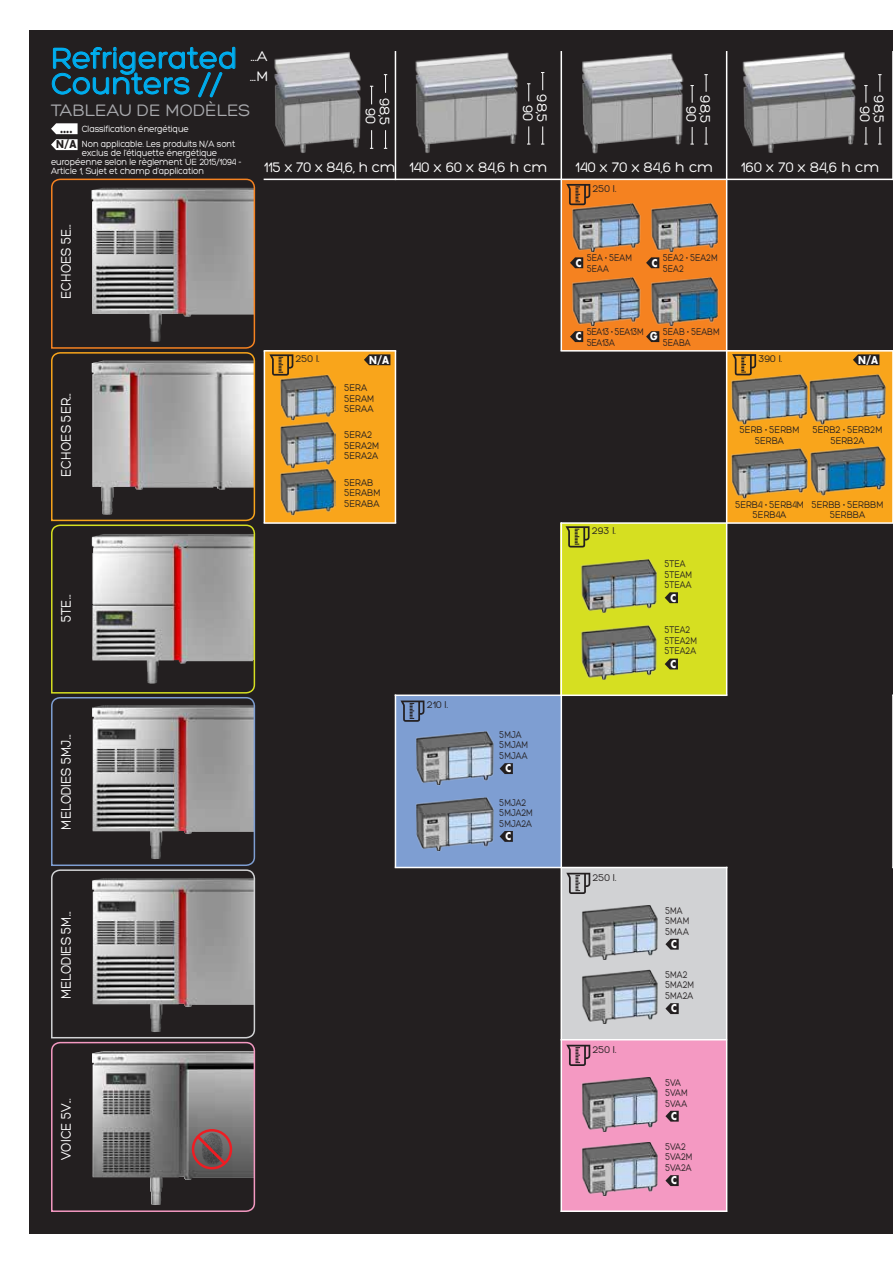
<style>
.page{position:relative;width:893px;height:1263px;background:#fff}
.page>*{position:absolute;margin:0;border:0;box-sizing:border-box;transform-origin:0 0}
.t1{font:31.5px/25.5px "Hero";color:#00aeef}
.t2{font:18px "Hero";color:#a8a9ad}
.t3{font:15px "Hero";color:#fff}
.t4{font:15px "Hero";color:#fff;scale:.85 1}
.t5{font:10.5px/10.5px "Hero";color:#231f20;scale:.8 1}
.t6{font:10.5px/10.5px "Hero";color:#231f20;text-align:center;scale:.85 1}
.t7{font:10.5px "Hero";color:#231f20}
.t8{font:10.5px/10.5px "Hero";letter-spacing:-.03em;color:#231f20;scale:.8 1}
.t9{font:700 10.5px "Futura Std";color:#fff;scale:.85 1}
.t10{font:700 10.5px "Futura Std";color:#231f20;scale:.85 1}
.t11{font:9.75px "Hero";letter-spacing:-.01em;color:#fff;scale:.9 1}
</style>
<div class="page">
<div style="left:30px;top:30px;width:863px;height:1203px;background:#231f20"></div>
<div style="left:395px;top:695px;width:166px;height:172px;background:#7e9ed2"></div>
<div style="left:561px;top:867px;width:166px;height:173px;background:#d1d2d4"></div>
<div style="left:561px;top:1040px;width:166px;height:172px;background:#f499c2"></div>
<div style="left:561px;top:523px;width:166px;height:172px;background:#d6df21"></div>
<div style="left:561px;top:179px;width:166px;height:172px;background:#f58220"></div>
<div style="left:264px;top:351px;width:131px;height:172px;background:#f9a51b"></div>
<div style="left:727px;top:351px;width:166px;height:172px;background:#f9a51b"></div>
<hr style="left:561px;top:51px;width:1px;height:300px;background:#fff">
<hr style="left:561px;top:522px;width:1px;height:690px;background:#fff">
<hr style="left:395px;top:51px;width:1px;height:129px;background:#fff">
<hr style="left:395px;top:351px;width:1px;height:172px;background:#fff">
<hr style="left:395px;top:694px;width:1px;height:173px;background:#fff">
<hr style="left:264px;top:351px;width:1px;height:172px;background:#fff">
<hr style="left:726px;top:51px;width:1px;height:644px;background:#fff">
<hr style="left:726px;top:867px;width:1px;height:345px;background:#fff">
<hr style="left:892px;top:51px;width:1px;height:129px;background:#fff">
<hr style="left:892px;top:351px;width:1px;height:172px;background:#fff">
<hr style="left:892px;top:695px;width:1px;height:172px;background:#fff">
<hr style="left:264px;top:179px;width:629px;height:1px;background:#fff">
<hr style="left:561px;top:350px;width:332px;height:2px;background:#fff">
<hr style="left:561px;top:522px;width:332px;height:2px;background:#fff">
<hr style="left:264px;top:350px;width:132px;height:2px;background:#fff">
<hr style="left:264px;top:522px;width:132px;height:2px;background:#fff">
<hr style="left:561px;top:1210px;width:166px;height:2px;background:#fff">
<hr style="left:561px;top:1039px;width:166px;height:1px;background:#fff">
<svg style="left:52px;top:46px;width:183px;height:52px"></svg>
<img style="left:742px;top:52px;width:114px;height:101px">
<svg style="left:864px;top:85px;width:4px;height:18px"></svg>
<svg style="left:864px;top:127px;width:4px;height:18px"></svg>
<svg style="left:878px;top:74px;width:3px;height:18px"></svg>
<svg style="left:878px;top:127px;width:3px;height:18px"></svg>
<img style="left:582px;top:53px;width:102px;height:101px">
<svg style="left:690px;top:85px;width:4px;height:18px"></svg>
<svg style="left:690px;top:127px;width:4px;height:18px"></svg>
<svg style="left:704px;top:74px;width:4px;height:18px"></svg>
<svg style="left:704px;top:127px;width:4px;height:18px"></svg>
<img style="left:415px;top:52px;width:103px;height:101px">
<svg style="left:527px;top:83px;width:3px;height:18px"></svg>
<svg style="left:527px;top:126px;width:3px;height:19px"></svg>
<svg style="left:541px;top:72px;width:3px;height:18px"></svg>
<svg style="left:541px;top:126px;width:3px;height:19px"></svg>
<img style="left:274px;top:52px;width:87px;height:101px">
<svg style="left:370px;top:86px;width:3px;height:18px"></svg>
<svg style="left:370px;top:130px;width:3px;height:19px"></svg>
<svg style="left:384px;top:74px;width:3px;height:19px"></svg>
<svg style="left:384px;top:130px;width:3px;height:19px"></svg>
<hr style="left:395px;top:694px;width:332px;height:2px;background:#fff">
<hr style="left:395px;top:867px;width:332px;height:1px;background:#fff">
<img style="left:416px;top:731px;width:78px;height:54px">
<img style="left:582px;top:905px;width:76px;height:54px">
<img style="left:581px;top:1078px;width:77px;height:53px">
<img style="left:581px;top:559px;width:76px;height:54px">
<img style="left:571px;top:203px;width:70px;height:49px">
<img style="left:572px;top:277px;width:69px;height:49px">
<img style="left:280px;top:374px;width:55px;height:45px">
<img style="left:280px;top:419px;width:55px;height:48px">
<img style="left:731px;top:374px;width:77px;height:51px">
<img style="left:731px;top:448px;width:77px;height:51px">
<img style="left:809px;top:374px;width:77px;height:51px">
<img style="left:810px;top:446px;width:76px;height:50px">
<img style="left:416px;top:797px;width:78px;height:55px">
<img style="left:582px;top:970px;width:76px;height:54px">
<img style="left:581px;top:1142px;width:77px;height:54px">
<img style="left:581px;top:625px;width:76px;height:54px">
<img style="left:651px;top:203px;width:68px;height:49px">
<img style="left:651px;top:277px;width:68px;height:49px">
<img style="left:280px;top:467px;width:55px;height:49px">
<svg style="left:566px;top:184px;width:24px;height:21px"></svg>
<svg style="left:732px;top:354px;width:24px;height:21px"></svg>
<svg style="left:269px;top:354px;width:24px;height:22px"></svg>
<svg style="left:566px;top:526px;width:24px;height:22px"></svg>
<svg style="left:400px;top:700px;width:24px;height:22px"></svg>
<svg style="left:566px;top:873px;width:24px;height:21px"></svg>
<svg style="left:566px;top:1045px;width:24px;height:21px"></svg>
<svg style="left:51px;top:178px;width:205px;height:1034px"></svg>
<svg style="left:570px;top:257px;width:13px;height:11px"></svg>
<svg style="left:570px;top:331px;width:13px;height:11px"></svg>
<svg style="left:646px;top:257px;width:13px;height:11px"></svg>
<svg style="left:646px;top:331px;width:13px;height:11px"></svg>
<svg style="left:364px;top:354px;width:26px;height:11px"></svg>
<svg style="left:853px;top:354px;width:26px;height:11px"></svg>
<svg style="left:665px;top:592px;width:13px;height:11px"></svg>
<svg style="left:665px;top:659px;width:13px;height:10px"></svg>
<svg style="left:500px;top:763px;width:13px;height:11px"></svg>
<svg style="left:500px;top:831px;width:13px;height:11px"></svg>
<svg style="left:665px;top:939px;width:14px;height:11px"></svg>
<svg style="left:665px;top:1111px;width:14px;height:10px"></svg>
<svg style="left:665px;top:1003px;width:14px;height:11px"></svg>
<svg style="left:665px;top:1175px;width:14px;height:11px"></svg>
<svg style="left:51px;top:123px;width:27px;height:27px"></svg>
<h1 class="t1" style="left:51px;top:46px;width:188px">Refrigerated<br>Counters //</h1>
<h3 class="t3" style="left:251px;top:49px;width:18px">...A</h3>
<h3 class="t3" style="left:250px;top:69px;width:20px">...M</h3>
<h3 class="t3" style="left:536px;top:105px;width:18px;rotate:90deg">90</h3>
<h3 class="t3" style="left:550px;top:94px;width:30px;rotate:90deg">98,5</h3>
<h3 class="t3" style="left:378px;top:108px;width:18px;rotate:90deg">90</h3>
<h3 class="t3" style="left:392px;top:97px;width:30px;rotate:90deg">98,5</h3>
<h2 class="t2" style="left:51px;top:101px;width:201px">TABLEAU DE MODÈLES</h2>
<p class="t11" style="left:82px;top:138px;width:172px">Non applicable. Les produits N/A sont</p>
<p class="t11" style="left:82px;top:147px;width:152px">exclus de l’étiquette énergétique</p>
<p class="t11" style="left:51px;top:156px;width:213px">européenne selon le règlement UE 2015/1094 -</p>
<p class="t11" style="left:51px;top:165px;width:172px">Article 1, Sujet et champ d’application</p>
<p class="t11" style="left:82px;top:124px;width:121px">Classification énergétique</p>
<p class="t10" style="left:60px;top:122px;width:16px">....</p>
<p class="t10" style="left:56px;top:137px;width:25px">N/A</p>
<h3 class="t3" style="left:264px;top:160px;width:285px">115 x 70 x 84,6, h cm 140 x 60 x 84,6 h cm</h3>
<h3 class="t4" style="left:58px;top:299px;width:90px;rotate:-90deg">ECHOES 5E…</h3>
<h3 class="t3" style="left:699px;top:106px;width:18px;rotate:90deg">90</h3>
<h3 class="t3" style="left:713px;top:95px;width:30px;rotate:90deg">98,5</h3>
<h3 class="t3" style="left:873px;top:106px;width:18px;rotate:90deg">90</h3>
<h3 class="t3" style="left:887px;top:95px;width:30px;rotate:90deg">98,5</h3>
<h3 class="t3" style="left:575px;top:160px;width:139px">140 x 70 x 84,6 h cm</h3>
<h3 class="t3" style="left:741px;top:160px;width:140px">160 x 70 x 84,6 h cm</h3>
<p class="t7" style="left:593px;top:183px;width:25px">250 l.</p>
<p class="t5" style="left:587px;top:253px;width:58px">5EA • 5EAM<br>5EAA</p>
<p class="t9" style="left:576px;top:256px;width:8px">C</p>
<p class="t5" style="left:663px;top:253px;width:70px">5EA2 • 5EA2M<br>5EA2</p>
<p class="t9" style="left:652px;top:256px;width:8px">C</p>
<p class="t8" style="left:587px;top:327px;width:73px">5EA13 • 5EA13M<br>5EA13A</p>
<p class="t5" style="left:663px;top:327px;width:72px">5EAB • 5EABM<br>5EABA</p>
<p class="t9" style="left:650px;top:329px;width:10px">G</p>
<p class="t9" style="left:576px;top:329px;width:8px">C</p>
<h3 class="t4" style="left:58px;top:477px;width:100px;rotate:-90deg">ECHOES 5ER…</h3>
<h3 class="t4" style="left:58px;top:622px;width:34px;rotate:-90deg">5TE…</h3>
<h3 class="t4" style="left:58px;top:830px;width:113px;rotate:-90deg">MELODIES 5MJ…</h3>
<h3 class="t4" style="left:58px;top:999px;width:105px;rotate:-90deg">MELODIES 5M…</h3>
<h3 class="t4" style="left:58px;top:1160px;width:75px;rotate:-90deg">VOICE 5V...</h3>
<p class="t9" style="left:369px;top:353px;width:25px">N/A</p>
<p class="t9" style="left:858px;top:353px;width:25px">N/A</p>
<p class="t7" style="left:296px;top:354px;width:25px">250 l.</p>
<p class="t7" style="left:758px;top:353px;width:25px">390 l.</p>
<p class="t6" style="left:344px;top:383px;width:37px;text-align:left">5ERA<br>5ERAM<br>5ERAA</p>
<p class="t6" style="left:344px;top:430px;width:43px;text-align:left">5ERA2<br>5ERA2M<br>5ERA2A</p>
<p class="t6" style="left:344px;top:477px;width:44px;text-align:left">5ERAB<br>5ERABM<br>5ERABA</p>
<p class="t7" style="left:427px;top:700px;width:23px">210 l.</p>
<p class="t5" style="left:500px;top:729px;width:37px">5MJA<br>5MJAM<br>5MJAA</p>
<p class="t9" style="left:505px;top:761px;width:8px">C</p>
<p class="t5" style="left:500px;top:797px;width:43px">5MJA2<br>5MJA2M<br>5MJA2A</p>
<p class="t9" style="left:505px;top:829px;width:8px">C</p>
<p class="t7" style="left:592px;top:525px;width:26px">293 l.</p>
<p class="t5" style="left:665px;top:558px;width:36px">5TEA<br>5TEAM<br>5TEAA</p>
<p class="t9" style="left:670px;top:591px;width:8px">C</p>
<p class="t5" style="left:665px;top:625px;width:42px">5TEA2<br>5TEA2M<br>5TEA2A</p>
<p class="t9" style="left:670px;top:657px;width:8px">C</p>
<p class="t6" style="left:740px;top:424px;width:72px">5ERB • 5ERBM<br>5ERBA</p>
<p class="t6" style="left:813px;top:424px;width:83px">5ERB2 • 5ERB2M<br>5ERB2A</p>
<p class="t6" style="left:735px;top:499px;width:82px">5ERB4 • 5ERB4M<br>5ERB4A</p>
<p class="t6" style="left:812px;top:499px;width:86px">5ERBB • 5ERBBM<br>5ERBBA</p>
<p class="t7" style="left:593px;top:872px;width:25px">250 l.</p>
<p class="t7" style="left:593px;top:1044px;width:25px">250 l.</p>
<p class="t5" style="left:665px;top:905px;width:32px">5MA<br>5MAM<br>5MAA</p>
<p class="t9" style="left:671px;top:937px;width:8px">C</p>
<p class="t5" style="left:665px;top:969px;width:38px">5MA2<br>5MA2M<br>5MA2A</p>
<p class="t9" style="left:671px;top:1001px;width:8px">C</p>
<p class="t5" style="left:665px;top:1077px;width:30px">5VA<br>5VAM<br>5VAA</p>
<p class="t9" style="left:671px;top:1109px;width:8px">C</p>
<p class="t5" style="left:665px;top:1141px;width:36px">5VA2<br>5VA2M<br>5VA2A</p>
<p class="t9" style="left:671px;top:1173px;width:8px">C</p>
</div>
